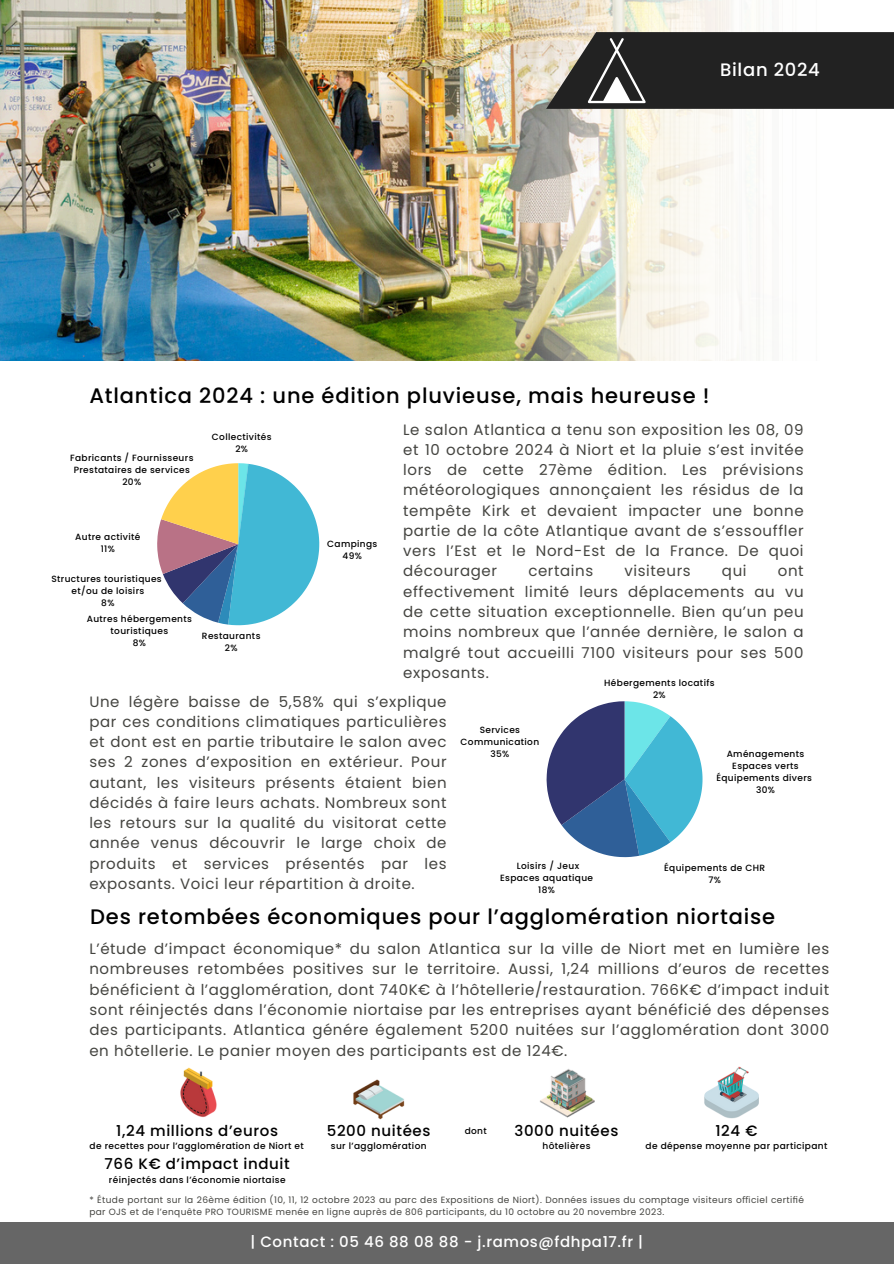
<style>
.page{position:relative;width:894px;height:1264px;background:#fff}
.page>*{position:absolute;margin:0;border:0;box-sizing:border-box;transform-origin:0 0}
.t1{font:500 21px "Poppins";letter-spacing:.04em;color:#000}
.t2{font:500 18px "Poppins";letter-spacing:.04em;color:#fff}
.t3{font:15px/20.2px "Poppins";letter-spacing:.04em;color:#444440;text-align:justify}
.t4{font:500 15px "Poppins";letter-spacing:.04em;color:#000}
.t5{font:500 15px "Poppins";letter-spacing:.04em;color:#fff}
.t6{font:500 9px/12px "Poppins";letter-spacing:.04em;color:#000;text-align:center}
.t7{font:9px/12px "Poppins";letter-spacing:.04em;color:#444440}
.s1{font-family:"Noto Sans"}
</style>
<div class="page">
<div style="left:0;top:1221px;width:893px;height:42px;background:#666"></div>
<img style="left:0;top:0;width:402px;height:360px">
<img style="left:402px;top:0;width:358px;height:360px">
<div style="left:546px;top:32px;width:347px;height:77px;background:#222"></div>
<svg style="left:587px;top:38px;width:58px;height:65px"></svg>
<svg style="left:157px;top:463px;width:162px;height:162px"></svg>
<svg style="left:546px;top:701px;width:156px;height:156px"></svg>
<img style="left:704px;top:1066px;width:55px;height:53px">
<img style="left:353px;top:1079px;width:52px;height:40px">
<img style="left:540px;top:1069px;width:55px;height:49px">
<img style="left:180px;top:1067px;width:37px;height:50px">
<p class="t2" style="left:720px;top:57px;width:101px">Bilan 2024</p>
<h1 class="t1" style="left:89px;top:381px;width:621px">Atlantica 2024 : une édition pluvieuse, mais heureuse !</h1>
<h4 class="t6" style="left:212px;top:430px;width:61px">Collectivités<br>2%</h4>
<p class="t3" style="left:403px;top:419px;width:402px">Le salon Atlantica a tenu son exposition les 08, 09 et 10 octobre 2024 à Niort et la pluie s’est invitée lors de cette 27ème édition. Les prévisions météorologiques annonçaient les résidus de la tempête Kirk et devaient impacter une bonne partie de la côte Atlantique avant de s’essouffler vers l’Est et le Nord-Est de la France. De quoi décourager</p>
<h4 class="t6" style="left:70px;top:452px;width:125px">Fabricants / Fournisseurs<br>Prestataires de services<br>20%</h4>
<h5 class="t6" style="left:75px;top:531px;width:67px">Autre activité<br>11%</h5>
<h5 class="t6" style="left:327px;top:538px;width:52px">Campings<br>49%</h5>
<p class="t3" style="left:528px;top:561px;width:66px">certains</p>
<p class="t3" style="left:624px;top:561px;width:68px">visiteurs</p>
<p class="t3" style="left:721px;top:561px;width:26px">qui</p>
<p class="t3" style="left:403px;top:561px;width:402px;text-indent:374px">ont effectivement limité leurs déplacements au vu de cette situation exceptionnelle. Bien qu’un peu moins nombreux que l’année dernière, le salon a malgré tout accueilli 7100 visiteurs pour ses 500 exposants.</p>
<h2 class="t3" style="left:89px;top:691px;width:358px">Une légère baisse de 5,58% qui s’explique par ces conditions climatiques particulières et dont est en partie tributaire le salon avec ses 2 zones d’exposition en extérieur. Pour autant, les visiteurs présents étaient bien décidés à faire leurs achats. Nombreux sont les retours sur la qualité du visitorat cette année venus découvrir le large choix de produits et services présentés par les exposants. Voici leur répartition à droite.</h2>
<h5 class="t6" style="left:51px;top:573px;width:112px">Structures touristiques et/ou de loisirs<br>8%</h5>
<h5 class="t6" style="left:87px;top:613px;width:107px">Autres hébergements touristiques<br>8%</h5>
<h5 class="t6" style="left:202px;top:630px;width:60px">Restaurants<br>2%</h5>
<h5 class="t6" style="left:604px;top:677px;width:112px">Hébergements locatifs<br>2%</h5>
<p class="t6" style="left:460px;top:724px;width:80px">Services<br>Communication<br>35%</p>
<h5 class="t6" style="left:716px;top:748px;width:97px">Aménagements<br>Espaces verts<br>Équipements divers<br>30%</h5>
<h5 class="t6" style="left:500px;top:859px;width:94px">Loisirs / Jeux<br>Espaces aquatique<br>18%</h5>
<h1 class="t1" style="left:90px;top:902px;width:686px">Des retombées économiques pour l’agglomération niortaise</h1>
<p class="t3" style="left:89px;top:938px;width:741px">L’étude d’impact économique* du salon Atlantica sur la ville de Niort met en lumière les nombreuses retombées positives sur le territoire. Aussi, 1,24 millions d’euros de recettes bénéficient à l’agglomération, dont 740K€ à l’hôtellerie/restauration. 766K€ d’impact induit sont réinjectés dans l’économie niortaise par les entreprises ayant bénéficié des dépenses des participants. Atlantica génére également 5200 nuitées sur l’agglomération dont 3000 en hôtellerie. Le panier moyen des participants est de 124€.</p>
<p class="t6" style="left:664px;top:862px;width:103px">Équipements de CHR<br>7%</p>
<h5 class="t4" style="left:116px;top:1120px;width:163px">1,24 millions d’euros</h5>
<h5 class="t6" style="left:90px;top:1140px;width:216px">de recettes pour l’agglomération de Niort et</h5>
<h5 class="t4" style="left:105px;top:1153px;width:186px">766 K€ d’impact induit</h5>
<h5 class="t6" style="left:109px;top:1173px;width:178px">réinjectés dans l’économie niortaise</h5>
<h5 class="t4" style="left:327px;top:1120px;width:105px">5200 nuitées</h5>
<h5 class="t6" style="left:331px;top:1140px;width:97px">sur l’agglomération</h5>
<p class="t6" style="left:464px;top:1124px;width:24px">dont</p>
<h5 class="t4" style="left:514px;top:1120px;width:105px">3000 nuitées</h5>
<h5 class="t6" style="left:542px;top:1140px;width:49px">hôtelières</h5>
<h5 class="t4" style="left:715px;top:1120px;width:43px">124 €</h5>
<h5 class="t6" style="left:645px;top:1140px;width:183px">de dépense moyenne par participant</h5>
<h5 class="t7" style="left:89px;top:1193px;width:715px">* Étude portant sur la 26ème édition (10, 11, 12 octobre 2023 au parc des Expositions de Niort). Données issues du comptage visiteurs o<span class="s1">ffi</span>ciel certifié par OJS et de l’enquête PRO TOURISME menée en ligne auprès de 806 participants, du 10 octobre au 20 novembre 2023.</h5>
<p class="t5" style="left:250px;top:1231px;width:394px">| Contact : 05 46 88 08 88 - j.ramos@fdhpa17.fr |</p>
</div>
